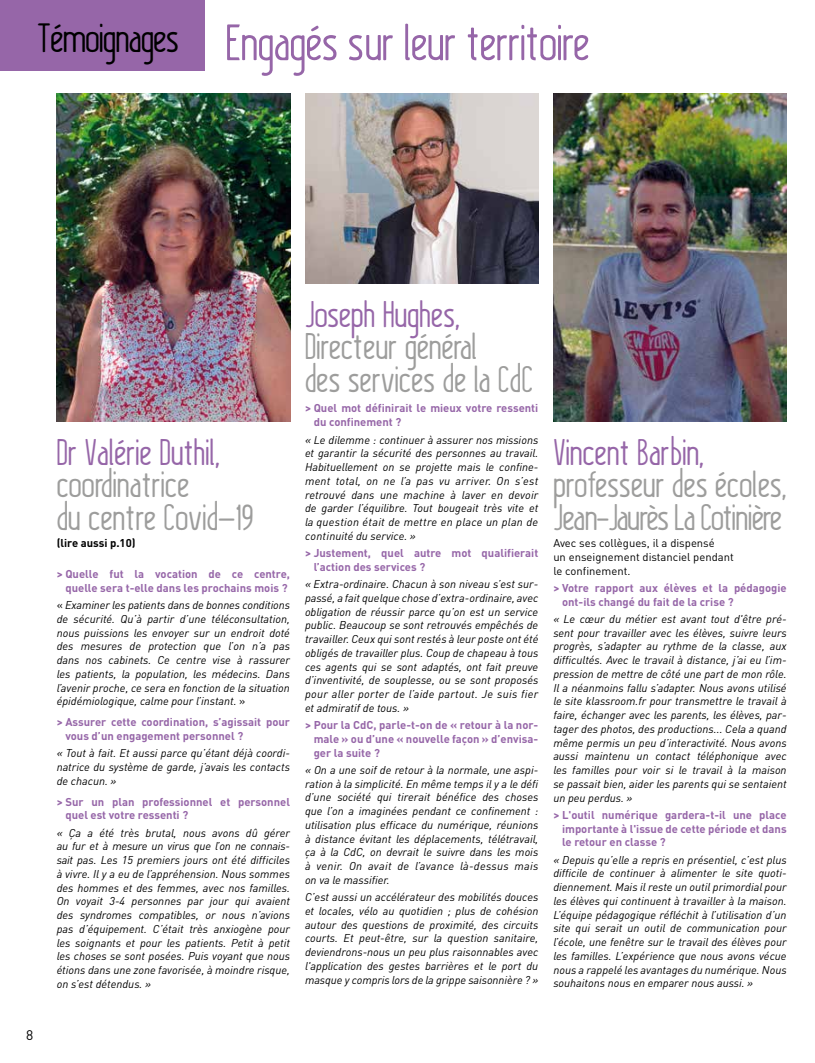
<style>
.page{position:relative;width:815px;height:1063px;background:#fff}
.page>*{position:absolute;margin:0;border:0;box-sizing:border-box;transform-origin:0 0}
.t1{font:50px "Kraftstoff";color:#9666a8}
.t2{font:40px "Kraftstoff";letter-spacing:-.01em;color:#000}
.t3{font:36.25px/32.5px "Kraftstoff";letter-spacing:.01em;color:#9d9d9c}
.t4{font:36.25px "Kraftstoff";letter-spacing:.01em;color:#9666a8}
.t5{font:13.75px "DINOT";color:#000}
.t6{font:italic 11.25px/13.8px "DINOT";color:#000;text-align:justify}
.t7{font:700 11.25px/13.8px "DINOT";color:#9666a8}
.t8{font:11.25px/13.8px "DINOT";color:#000}
.t9{font:700 11.25px "DINOT";color:#000}
.s1{font-style:normal}
</style>
<div class="page">
<img style="left:57px;top:94px;width:233px;height:328px">
<img style="left:305px;top:94px;width:233px;height:189px">
<img style="left:553px;top:94px;width:234px;height:328px">
<div style="left:0;top:0;width:204px;height:71px;background:#9666a8"></div>
<h2 class="t2" style="left:37px;top:13px;width:143px">Témoignages</h2>
<h1 class="t1" style="left:226px;top:11px;width:365px">Engagés sur leur territoire</h1>
<p class="t5" style="left:26px;top:1027px;width:9px">8</p>
<h3 class="t4" style="left:57px;top:429px;width:165px">Dr Valérie Duthil,</h3>
<h3 class="t3" style="left:57px;top:469px;width:198px">coordinatrice<br>du centre Covid-19</h3>
<p class="t9" style="left:57px;top:536px;width:80px">(lire aussi p.10)</p>
<p class="t7" style="left:57px;top:567px;width:235px;text-align:center">&gt; Quelle fut la vocation de ce centre, quelle sera t-elle dans les prochains mois ?</p>
<p class="t6" style="left:57px;top:598px;width:235px"><span class="s1">«</span> Examiner les patients dans de bonnes conditions de sécurité. Qu’à partir d’une téléconsultation, nous puissions les envoyer sur un endroit doté des mesures de protection que l’on n’a pas dans nos cabinets. Ce centre vise à rassurer les patients, la population, les médecins. Dans l’avenir proche, ce sera en fonction de la situation épidémiologique, calme pour l’instant. <span class="s1">»</span></p>
<p class="t7" style="left:65px;top:715px;width:226px;text-indent:-9px">&gt; Assurer cette coordination, s’agissait pour vous d’un engagement personnel ?</p>
<p class="t6" style="left:57px;top:746px;width:235px">« Tout à fait. Et aussi parce qu’étant déjà coordi&shy;natrice du système de garde, j’avais les contacts de chacun. »</p>
<p class="t7" style="left:65px;top:794px;width:226px;text-indent:-9px">&gt; Sur un plan professionnel et personnel quel est votre ressenti ?</p>
<p class="t6" style="left:57px;top:826px;width:235px">« Ça a été très brutal, nous avons dû gérer au fur et à mesure un virus que l’on ne connais&shy;sait pas. Les 15 premiers jours ont été difficiles à vivre. Il y a eu de l’appréhension. Nous sommes des hommes et des femmes, avec nos familles.<br>On voyait 3-4 personnes par jour qui avaient des syndromes compatibles, or nous n’avions pas d’équipement. C’était très anxiogène pour les soignants et pour les patients. Petit à petit les choses se sont posées. Puis voyant que nous étions dans une zone favorisée, à moindre risque, on s’est détendus. »</p>
<h3 class="t4" style="left:305px;top:291px;width:156px">Joseph Hughes,</h3>
<h3 class="t3" style="left:305px;top:331px;width:230px">Directeur général<br>des services de la CdC</h3>
<p class="t7" style="left:314px;top:401px;width:226px;text-indent:-9px">&gt; Quel mot définirait le mieux votre ressenti du confinement ?</p>
<p class="t6" style="left:305px;top:432px;width:235px;text-align:left">« Le dilemme : continuer à assurer nos missions et garantir la sécurité des personnes au travail.<br>Habituellement on se projette mais le confine&shy;ment total, on ne l’a pas vu arriver. On s’est retrouvé dans une machine à laver en devoir de garder l’équilibre. Tout bougeait très vite et la question était de mettre en place un plan de continuité du service. »</p>
<p class="t7" style="left:314px;top:546px;width:226px;text-indent:-9px">&gt; Justement, quel autre mot qualifierait l’action des services ?</p>
<p class="t6" style="left:305px;top:577px;width:235px">« Extra-ordinaire. Chacun à son niveau s’est sur&shy;passé, a fait quelque chose d’extra-ordinaire, avec obligation de réussir parce qu’on est un service public. Beaucoup se sont retrouvés empêchés de travailler. Ceux qui sont restés à leur poste ont été obligés de travailler plus. Coup de chapeau à tous ces agents qui se sont adaptés, ont fait preuve d’inventivité, de souplesse, ou se sont proposés pour aller porter de l’aide partout. Je suis fier et admiratif de tous. »</p>
<p class="t7" style="left:314px;top:718px;width:226px;text-align:justify;text-indent:-9px">&gt; Pour la CdC, parle-t-on de « retour à la nor&shy;male » ou d’une « nouvelle façon » d’envisa&shy;ger la suite ?</p>
<p class="t6" style="left:305px;top:763px;width:235px">« On a une soif de retour à la normale, une aspi&shy;ration à la simplicité. En même temps il y a le défi d’une société qui tirerait bénéfice des choses que l’on a imaginées pendant ce confinement : utilisation plus efficace du numérique, réunions à distance évitant les déplacements, télétravail, ça à la CdC, on devrait le suivre dans les mois à venir. On avait de l’avance là-dessus mais on va le massifier.</p>
<p class="t6" style="left:305px;top:890px;width:235px">C’est aussi un accélérateur des mobilités douces et locales, vélo au quotidien ; plus de cohésion autour des questions de proximité, des circuits courts. Et peut-être, sur la question sanitaire, deviendrons-nous un peu plus raisonnables avec l'application des gestes barrières et le port du masque y compris lors de la grippe saisonnière ? »</p>
<h3 class="t4" style="left:553px;top:429px;width:152px">Vincent Barbin,</h3>
<h3 class="t3" style="left:553px;top:469px;width:235px">professeur des écoles,<br>Jean–Jaurès La Cotinière</h3>
<p class="t8" style="left:553px;top:536px;width:182px">Avec ses collègues, il a dispensé<br>un enseignement distanciel pendant le confinement.</p>
<p class="t7" style="left:562px;top:581px;width:226px;text-indent:-9px">&gt; Votre rapport aux élèves et la pédagogie ont-ils changé du fait de la crise ?</p>
<p class="t6" style="left:553px;top:612px;width:235px">« Le cœur du métier est avant tout d'être pré&shy;sent pour travailler avec les élèves, suivre leurs progrès, s’adapter au rythme de la classe, aux difficultés. Avec le travail à distance, j’ai eu l’im&shy;pression de mettre de côté une part de mon rôle.<br>Il a néanmoins fallu s’adapter. Nous avons utilisé le site klassroom.fr pour transmettre le travail à faire, échanger avec les parents, les élèves, par&shy;tager des photos, des productions... Cela a quand même permis un peu d’interactivité. Nous avons aussi maintenu un contact téléphonique avec les familles pour voir si le travail à la maison se passait bien, aider les parents qui se sentaient un peu perdus. »</p>
<p class="t7" style="left:562px;top:808px;width:226px;text-align:justify;text-indent:-9px">&gt; L'outil numérique gardera-t-il une place importante à l'issue de cette période et dans le retour en classe ?</p>
<p class="t6" style="left:553px;top:853px;width:235px">« Depuis qu’elle a repris en présentiel, c’est plus difficile de continuer à alimenter le site quoti&shy;diennement. Mais il reste un outil primordial pour les élèves qui continuent à travailler à la maison.<br>L’équipe pédagogique réfléchit à l’utilisation d’un site qui serait un outil de communication pour l’école, une fenêtre sur le travail des élèves pour les familles. L’expérience que nous avons vécue nous a rappelé les avantages du numérique. Nous souhaitons nous en emparer nous aussi. »</p>
</div>
